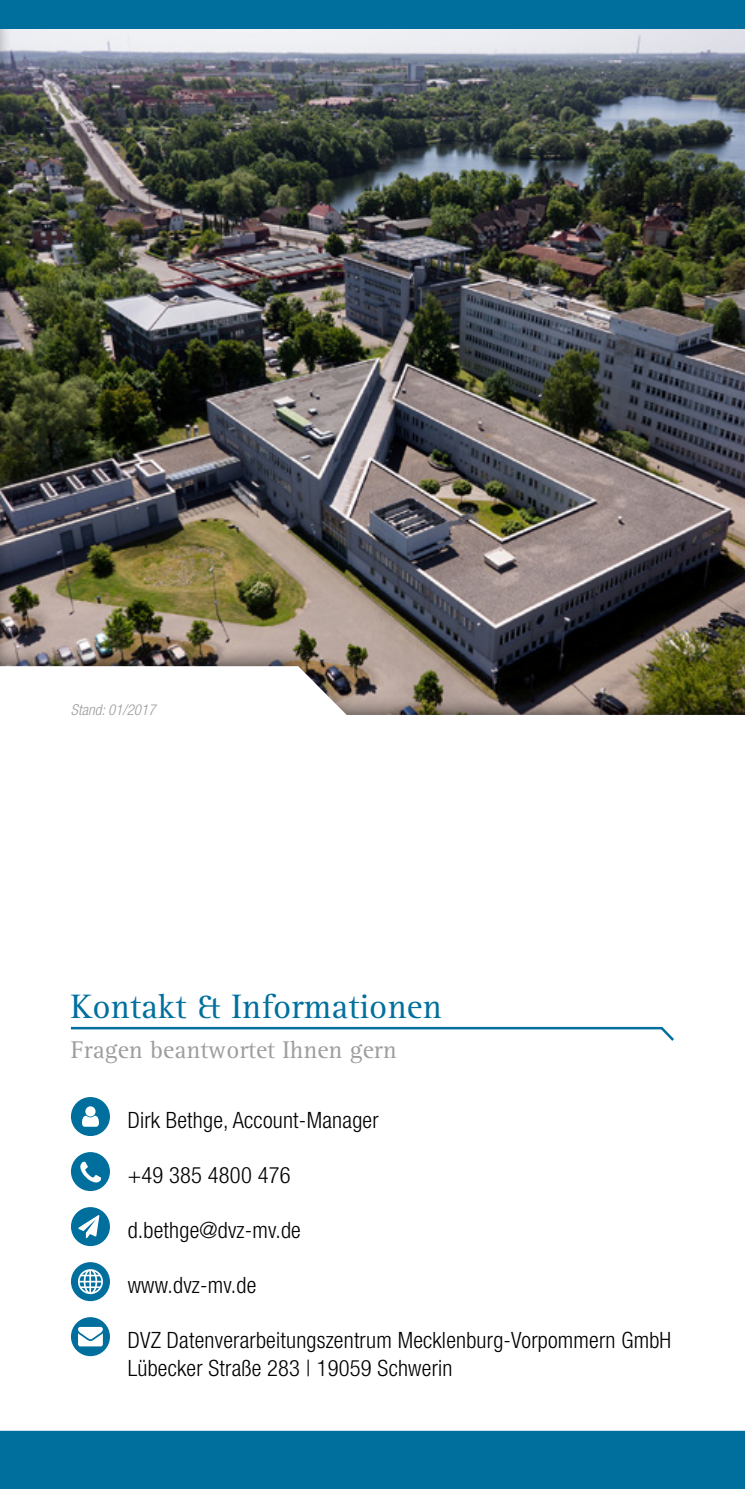
<style>
.page{position:relative;width:745px;height:1489px;background:#fff}
.page>*{position:absolute;margin:0;border:0;box-sizing:border-box;transform-origin:0 0}
.t1{font:35px "Rotis Serif Pro";color:#006f9e}
.t2{font:25px "Rotis Serif Pro";color:#9d9d9c}
.t3{font:300 condensed 22.5px/27.5px "Helvetica Neue LT Pro";letter-spacing:.01em;color:#000}
.t4{font:italic 300 condensed 15px "Helvetica Neue LT Pro";color:#9d9d9c}
</style>
<div class="page">
<img style="left:0;top:28px;width:744px;height:1329px">
<img style="left:0;top:28px;width:1px;height:372px">
<div style="left:0;top:400px;width:5px;height:69px;background:#000;opacity:.35"></div>
<svg style="left:0;top:413px;width:1px;height:58px"></svg>
<div style="left:71px;top:1096px;width:39px;height:39px;background:#006f9e;border-radius:50%"></div>
<svg style="left:82px;top:1106px;width:17px;height:20px"></svg>
<div style="left:71px;top:1151px;width:39px;height:39px;background:#006f9e;border-radius:50%"></div>
<svg style="left:80px;top:1161px;width:21px;height:21px"></svg>
<svg style="left:71px;top:1261px;width:39px;height:39px"></svg>
<svg style="left:71px;top:1206px;width:39px;height:39px"></svg>
<div style="left:71px;top:1316px;width:39px;height:39px;background:#006f9e;border-radius:50%"></div>
<svg style="left:78px;top:1326px;width:25px;height:20px"></svg>
<div style="left:0;top:0;width:744px;height:28px;background:#006f9e"></div>
<div style="left:0;top:1430px;width:744px;height:58px;background:#006f9e"></div>
<svg style="left:68px;top:1025px;width:608px;height:18px"></svg>
<p class="t4" style="left:71px;top:701px;width:86px">Stand: 01/2017</p>
<h1 class="t1" style="left:71px;top:985px;width:372px">Kontakt &amp; Informationen</h1>
<p class="t2" style="left:71px;top:1034px;width:327px">Fragen beantwortet Ihnen gern</p>
<p class="t3" style="left:128px;top:1106px;width:252px">Dirk Bethge, Account-Manager</p>
<p class="t3" style="left:128px;top:1161px;width:164px">+49 385 4800 476</p>
<p class="t3" style="left:128px;top:1216px;width:175px">d.bethge@dvz-mv.de</p>
<p class="t3" style="left:128px;top:1271px;width:130px">www.dvz-mv.de</p>
<p class="t3" style="left:128px;top:1326px;width:544px">DVZ Datenverarbeitungszentrum Mecklenburg-Vorpommern GmbH<br>Lübecker Straße 283 | 19059 Schwerin</p>
</div>
